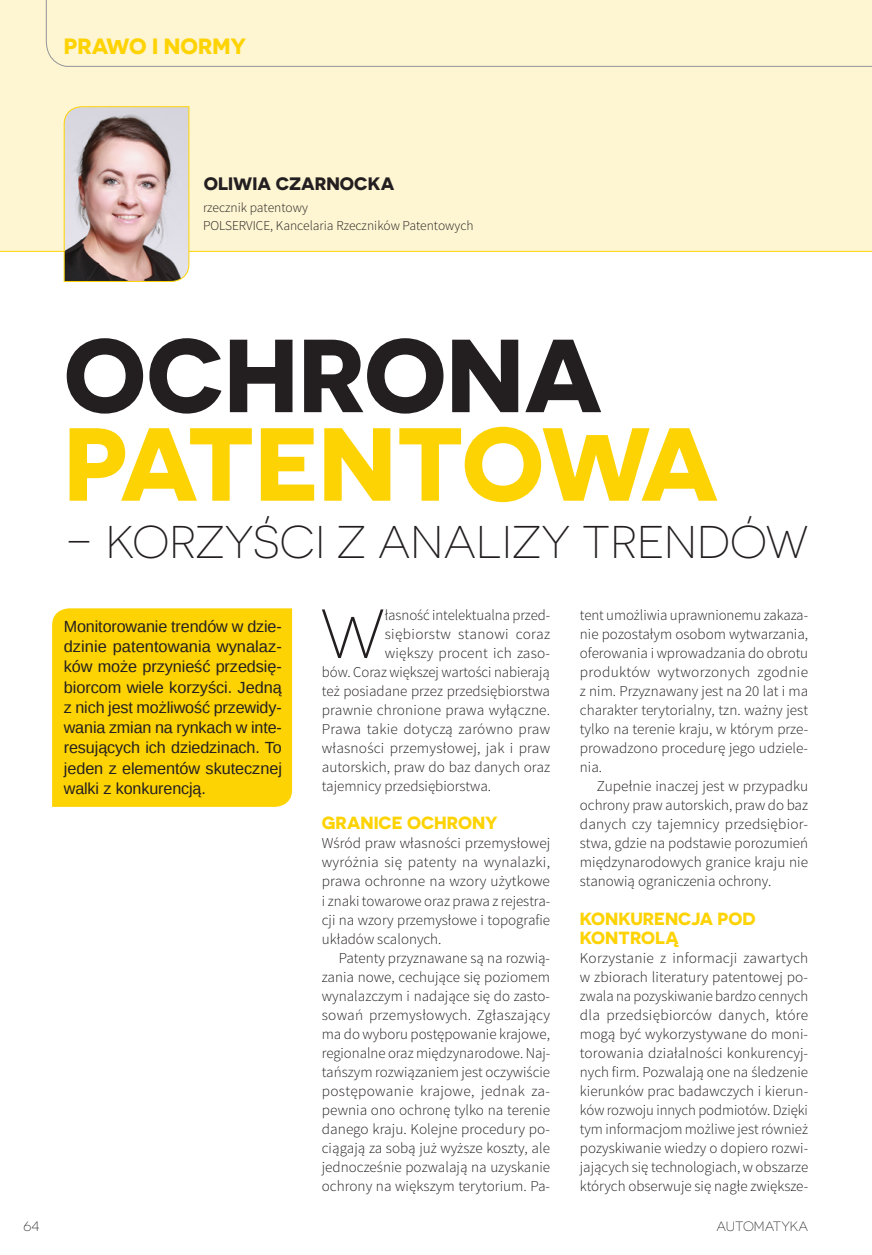
<style>
.page{position:relative;width:872px;height:1255px;background:#fff}
.page>*{position:absolute;margin:0;border:0;box-sizing:border-box;transform-origin:0 0}
.tytuł_czarny{font:700 103.5px/88.5px "Novecentosanswide";color:#fed304}
.tekst_inicjał{font:300 69.3px "Novecentosanswide";color:#231f20}
.podtytuł{font:300 45.75px "Novecentosanswide";color:#231f20}
.t1{font:700 22.05px "Novecentosanswide";color:#fed304}
.ramka_tytuł{font:700 18px "Novecentosanswide";color:#231f20}
.śródtytuł{font:700 17.55px/19px "Novecentosanswide";color:#fed304}
.lead{font:16.2px/20.2px "Liberation Sans";letter-spacing:-.005em;color:#231f20;text-align:justify}
.tekst{font:300 15px/19px "Source Sans Pro";color:#231f20;text-align:justify}
.tekst_akapit{font:300 15px/19px "Source Sans Pro";color:#231f20;text-align:justify}
.tekst_inicjał-2{font:300 15px "Source Sans Pro";color:#231f20}
.tekst_inicjał-3{font:300 15px "Source Sans Pro";letter-spacing:.02em;color:#231f20}
.ramka{font:300 13.5px "Source Sans Pro";color:#231f20}
.t2{font:300 13.5px "Novecentosanswide";color:#231f20}
.s1{color:#231f20}
</style>
<div class="page">
<div style="left:0;top:0;width:872px;height:251px;background:#fef5d2"></div>
<hr style="left:0;top:251px;width:872px;height:1px;background:#fed304">
<svg style="left:46px;top:0;width:826px;height:67px"></svg>
<img style="left:63px;top:106px;width:127px;height:176px">
<div style="left:52px;top:608px;width:240px;height:198px;background:#fed304"></div>
<h3 class="t1" style="left:64px;top:33px;width:184px">PRAWO I NORMY</h3>
<p class="ramka_tytuł" style="left:204px;top:173px;width:192px">OLIWIA CZARNOCKA</p>
<p class="ramka" style="left:203px;top:200px;width:106px">rzecznik patentowy</p>
<p class="ramka" style="left:203px;top:218px;width:272px">POLSERVICE, Kancelaria Rzeczników Patentowych</p>
<p class="tytuł_czarny" style="left:64px;top:329px;width:656px"><span class="s1">OCHRONA<br></span>PATENTOWA</p>
<p class="podtytuł" style="left:64px;top:515px;width:746px">– KORZYŚCI Z ANALIZY TRENDÓW</p>
<p class="lead" style="left:64px;top:617px;width:220px">Monitorowanie trendów w dzie&shy;dzinie patentowania wynalaz&shy;ków może przynieść przedsię&shy;biorcom wiele korzyści. Jedną z nich jest możliwość przewidy&shy;wania zmian na rynkach w inte&shy;resujących ich dziedzinach. To jeden z elementów skutecznej walki z konkurencją.</p>
<p class="tekst_inicjał" style="left:320px;top:594px;width:66px">W</p>
<p class="tekst_inicjał-2" style="left:385px;top:606px;width:167px">łasność intelektualna przed-</p>
<p class="tekst_inicjał-3" style="left:385px;top:625px;width:167px">siębiorstw stanowi coraz</p>
<p class="tekst_inicjał-2" style="left:385px;top:644px;width:167px">większy procent ich zaso-</p>
<p class="tekst_inicjał-2" style="left:322px;top:663px;width:230px">bów. Coraz większej wartości nabierają</p>
<p class="tekst_inicjał-2" style="left:322px;top:682px;width:230px">też posiadane przez przedsiębiorstwa</p>
<p class="tekst_inicjał-2" style="left:322px;top:701px;width:230px">prawnie chronione prawa wyłączne.</p>
<p class="tekst_inicjał-2" style="left:322px;top:720px;width:230px">Prawa takie dotyczą zarówno praw</p>
<p class="tekst_inicjał-2" style="left:322px;top:739px;width:230px">własności przemysłowej, jak i praw</p>
<p class="tekst_inicjał-2" style="left:322px;top:758px;width:230px">autorskich, praw do baz danych oraz</p>
<p class="tekst_inicjał-2" style="left:322px;top:777px;width:171px">tajemnicy przedsiębiorstwa.</p>
<p class="śródtytuł" style="left:322px;top:813px;width:177px">GRANICE OCHRONY</p>
<p class="tekst_akapit" style="left:322px;top:834px;width:230px">Wśród praw własności przemysłowej wyróżnia się patenty na wynalazki, prawa ochronne na wzory użytkowe i znaki towarowe oraz prawa z rejestra&shy;cji na wzory przemysłowe i topografie układów scalonych.</p>
<p class="tekst" style="left:322px;top:948px;width:230px;text-indent:17px">Patenty przyznawane są na rozwią&shy;zania nowe, cechujące się poziomem wynalazczym i nadające się do zasto&shy;sowań przemysłowych. Zgłaszający ma do wyboru postępowanie krajowe, regionalne oraz międzynarodowe. Naj&shy;tańszym rozwiązaniem jest oczywiście postępowanie krajowe, jednak za&shy;pewnia ono ochronę tylko na terenie danego kraju. Kolejne procedury po&shy;ciągają za sobą już wyższe koszty, ale jednocześnie pozwalają na uzyskanie ochrony na większym terytorium. Pa-</p>
<p class="tekst" style="left:580px;top:605px;width:230px">tent umożliwia uprawnionemu zakaza&shy;nie pozostałym osobom wytwarzania, oferowania i wprowadzania do obrotu produktów wytworzonych zgodnie z nim. Przyznawany jest na 20 lat i ma charakter terytorialny, tzn. ważny jest tylko na terenie kraju, w którym prze&shy;prowadzono procedurę jego udziele&shy;nia.</p>
<p class="tekst" style="left:580px;top:776px;width:230px;text-indent:17px">Zupełnie inaczej jest w przypadku ochrony praw autorskich, praw do baz danych czy tajemnicy przedsiębior&shy;stwa, gdzie na podstawie porozumień międzynarodowych granice kraju nie stanowią ograniczenia ochrony.</p>
<p class="śródtytuł" style="left:580px;top:908px;width:177px">KONKURENCJA POD<br>KONTROLĄ</p>
<p class="tekst_akapit" style="left:580px;top:948px;width:230px">Korzystanie z informacji zawartych w zbiorach literatury patentowej po&shy;zwala na pozyskiwanie bardzo cennych dla przedsiębiorców danych, które mogą być wykorzystywane do moni&shy;torowania działalności konkurencyj&shy;nych firm. Pozwalają one na śledzenie kierunków prac badawczych i kierun&shy;ków rozwoju innych podmiotów. Dzięki tym informacjom możliwe jest również pozyskiwanie wiedzy o dopiero rozwi&shy;jających się technologiach, w obszarze których obserwuje się nagłe zwiększe-</p>
<p class="t2" style="left:24px;top:1218px;width:18px">64</p>
<p class="t2" style="left:716px;top:1218px;width:93px">AUTOMATYKA</p>
</div>
